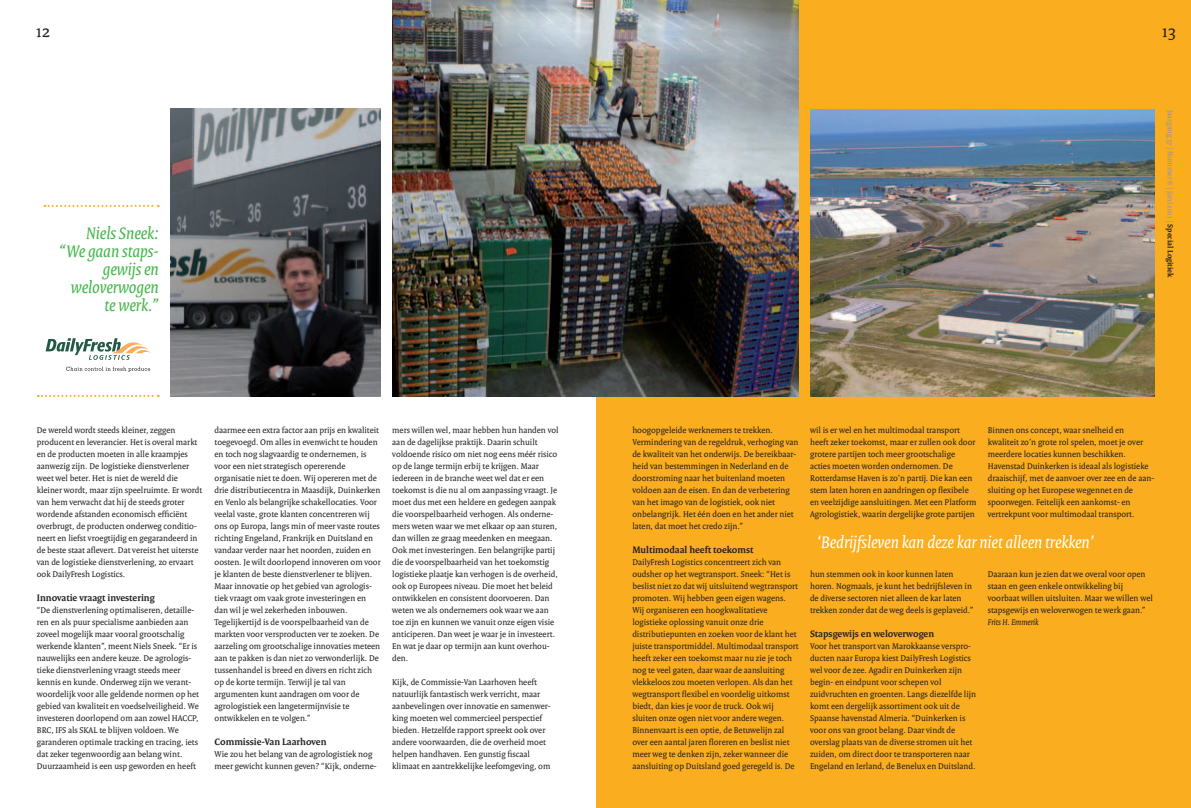
<style>
.page{position:relative;width:1191px;height:808px;background:#fff}
.page>*{position:absolute;margin:0;border:0;box-sizing:border-box;transform-origin:0 0}
.t1{font:italic 18px/18px "Rijksoverheid Serif";color:#42b649;text-align:right}
.t2{font:italic 18px "Rijksoverheid Serif";color:#fff}
.t3{font:18px "Rijksoverheid Serif";color:#231f20}
.t4{font:700 10px "Rijksoverheid Serif";color:#231f20}
.t5{font:9px/12px "Rijksoverheid Serif";color:#231f20}
.t6{font:italic 9px "Rijksoverheid Serif";color:#231f20}
.t7{font:8px "Rijksoverheid Serif";color:#939598}
.s1{font-weight:700;color:#231f20}
</style>
<div class="page">
<div style="left:596px;top:0;width:595px;height:808px;background:#faad1e"></div>
<img style="left:170px;top:109px;width:211px;height:288px">
<svg style="left:38px;top:395px;width:121px;height:2px"></svg>
<svg style="left:44px;top:205px;width:115px;height:2px"></svg>
<img style="left:810px;top:110px;width:344px;height:287px">
<img style="left:392px;top:0;width:406px;height:397px">
<svg style="left:46px;top:338px;width:104px;height:22px"></svg>
<svg style="left:66px;top:367px;width:84px;height:5px"></svg>
<h1 class="t3" style="left:36px;top:20px;width:16px">12</h1>
<h1 class="t3" style="left:1161px;top:20px;width:16px">13</h1>
<h1 class="t1" style="left:59px;top:224px;width:101px">Niels Sneek: “We gaan staps&shy;gewijs en weloverwogen te werk.”</h1>
<p class="t5" style="left:37px;top:424px;width:167px">De wereld wordt steeds kleiner, zeggen producent en leverancier. Het is overal markt en de producten moeten in alle kraampjes aanwezig zijn. De logistieke dienstverlener weet wel beter. Het is niet de wereld die kleiner wordt, maar zijn speelruimte. Er wordt van hem verwacht dat hij de steeds groter wordende afstanden economisch efficiënt overbrugt, de producten onderweg conditio&shy;neert en liefst vroegtijdig en gegarandeerd in de beste staat aflevert. Dat vereist het uiterste van de logistieke dienstverlening, zo ervaart ook DailyFresh Logistics.</p>
<p class="t4" style="left:37px;top:592px;width:119px">Innovatie vraagt investering</p>
<p class="t5" style="left:37px;top:604px;width:164px">“De dienstverlening optimaliseren, detaille&shy;ren en als puur specialisme aanbieden aan zoveel mogelijk maar vooral grootschalig werkende klanten”, meent Niels Sneek. “Er is nauwelijks een andere keuze. De agrologis&shy;tieke dienstverlening vraagt steeds meer kennis en kunde. Onderweg zijn we verant&shy;woordelijk voor alle geldende normen op het gebied van kwaliteit en voedselveiligheid. We investeren doorlopend om aan zowel HACCP, BRC, IFS als SKAL te blijven voldoen. We garanderen optimale tracking en tracing, iets dat zeker tegenwoordig aan belang wint.<br>Duurzaamheid is een usp geworden en heeft</p>
<p class="t5" style="left:214px;top:424px;width:168px">daarmee een extra factor aan prijs en kwaliteit toegevoegd. Om alles in evenwicht te houden en toch nog slagvaardig te ondernemen, is voor een niet strategisch opererende organisatie niet te doen. Wij opereren met de drie distributiecentra in Maasdijk, Duinkerken en Venlo als belangrijke schakellocaties. Voor veelal vaste, grote klanten concentreren wij ons op Europa, langs min of meer vaste routes richting Engeland, Frankrijk en Duitsland en vandaar verder naar het noorden, zuiden en oosten. Je wilt doorlopend innoveren om voor je klanten de beste dienstverlener te blijven.<br>Maar innovatie op het gebied van agrologis&shy;tiek vraagt om vaak grote investeringen en dan wil je wel zekerheden inbouwen.<br>Tegelijkertijd is de voorspelbaarheid van de markten voor versproducten ver te zoeken. De aarzeling om grootschalige innovaties meteen aan te pakken is dan niet zo verwonderlijk. De tussenhandel is breed en divers en richt zich op de korte termijn. Terwijl je tal van argumenten kunt aandragen om voor de agrologistiek een langetermijnvisie te ontwikkelen en te volgen.”</p>
<p class="t4" style="left:214px;top:736px;width:113px">Commissie-Van Laarhoven</p>
<p class="t5" style="left:214px;top:748px;width:163px">Wie zou het belang van de agrologistiek nog meer gewicht kunnen geven? “Kijk, onderne-</p>
<p class="t5" style="left:392px;top:424px;width:168px">mers willen wel, maar hebben hun handen vol aan de dagelijkse praktijk. Daarin schuilt voldoende risico om niet nog eens méér risico op de lange termijn erbij te krijgen. Maar iedereen in de branche weet wel dat er een toekomst is die nu al om aanpassing vraagt. Je moet dus met een heldere en gedegen aanpak die voorspelbaarheid verhogen. Als onderne&shy;mers weten waar we met elkaar op aan sturen, dan willen ze graag meedenken en meegaan.<br>Ook met investeringen. Een belangrijke partij die de voorspelbaarheid van het toekomstig logistieke plaatje kan verhogen is de overheid, ook op Europees niveau. Die moet het beleid ontwikkelen en consistent doorvoeren. Dan weten we als ondernemers ook waar we aan toe zijn en kunnen we vanuit onze eigen visie anticiperen. Dan weet je waar je in investeert.<br>En wat je daar op termijn aan kunt overhou&shy;den.</p>
<p class="t5" style="left:392px;top:676px;width:160px">Kijk, de Commissie-Van Laarhoven heeft natuurlijk fantastisch werk verricht, maar aanbevelingen over innovatie en samenwer&shy;king moeten wel commercieel perspectief bieden. Hetzelfde rapport spreekt ook over andere voorwaarden, die de overheid moet helpen handhaven. Een gunstig fiscaal klimaat en aantrekkelijke leefomgeving, om</p>
<p class="t7" style="left:1175px;top:110px;width:169px;rotate:90deg">Jaargang 37 | Nummer 6 | juni 2011 | <span class="s1">Special Logitiek</span></p>
<p class="t5" style="left:632px;top:424px;width:168px">hoogopgeleide werknemers te trekken.<br>Vermindering van de regeldruk, verhoging van de kwaliteit van het onderwijs. De bereikbaar&shy;heid van bestemmingen in Nederland en de doorstroming naar het buitenland moeten voldoen aan de eisen. En dan de verbetering van het imago van de logistiek, ook niet onbelangrijk. Het één doen en het ander niet laten, dat moet het credo zijn.”</p>
<p class="t4" style="left:632px;top:544px;width:123px">Multimodaal heeft toekomst</p>
<p class="t5" style="left:632px;top:556px;width:168px">DailyFresh Logistics concentreert zich van oudsher op het wegtransport. Sneek: “Het is beslist niet zo dat wij uitsluitend wegtransport promoten. Wij hebben geen eigen wagens.<br>Wij organiseren een hoogkwalitatieve logistieke oplossing vanuit onze drie distributiepunten en zoeken voor de klant het juiste transportmiddel. Multimodaal transport heeft zeker een toekomst maar nu zie je toch nog te veel gaten, daar waar de aansluiting vlekkeloos zou moeten verlopen. Als dan het wegtransport flexibel en voordelig uitkomst biedt, dan kies je voor de truck. Ook wij sluiten onze ogen niet voor andere wegen.<br>Binnenvaart is een optie, de Betuwelijn zal over een aantal jaren floreren en beslist niet meer weg te denken zijn, zeker wanneer die aansluiting op Duitsland goed geregeld is. De</p>
<p class="t5" style="left:810px;top:424px;width:168px">wil is er wel en het multimodaal transport heeft zeker toekomst, maar er zullen ook door grotere partijen toch meer grootschalige acties moeten worden ondernomen. De Rotterdamse Haven is zo’n partij. Die kan een stem laten horen en aandringen op flexibele en veelzijdige aansluitingen. Met een Platform Agrologistiek, waarin dergelijke grote partijen</p>
<p class="t5" style="left:987px;top:424px;width:168px">Binnen ons concept, waar snelheid en kwaliteit zo’n grote rol spelen, moet je over meerdere locaties kunnen beschikken.<br>Havenstad Duinkerken is ideaal als logistieke draaischijf, met de aanvoer over zee en de aan&shy;sluiting op het Europese wegennet en de spoorwegen. Feitelijk een aankomst- en vertrekpunt voor multimodaal transport.</p>
<h1 class="t2" style="left:816px;top:531px;width:279px">‘Bedrijfsleven kan deze kar niet alleen trekken’</h1>
<p class="t5" style="left:810px;top:568px;width:165px">hun stemmen ook in koor kunnen laten horen. Nogmaals, je kunt het bedrijfsleven in de diverse sectoren niet alleen de kar laten trekken zonder dat de weg deels is geplaveid.”</p>
<p class="t4" style="left:810px;top:628px;width:126px">Stapsgewijs en weloverwogen</p>
<p class="t5" style="left:810px;top:640px;width:167px">Voor het transport van Marokkaanse verspro&shy;ducten naar Europa kiest DailyFresh Logistics wel voor de zee. Agadir en Duinkerken zijn begin- en eindpunt voor schepen vol zuidvruchten en groenten. Langs diezelfde lijn komt een dergelijk assortiment ook uit de Spaanse havenstad Almeria. “Duinkerken is voor ons van groot belang. Daar vindt de overslag plaats van de diverse stromen uit het zuiden, om direct door te transporteren naar Engeland en Ierland, de Benelux en Duitsland.</p>
<p class="t5" style="left:987px;top:568px;width:167px">Daaraan kun je zien dat we overal voor open staan en geen enkele ontwikkeling bij voorbaat willen uitsluiten. Maar we willen wel stapsgewijs en weloverwogen te werk gaan.”</p>
<p class="t6" style="left:987px;top:616px;width:52px">Frits H. Emmerik</p>
</div>
